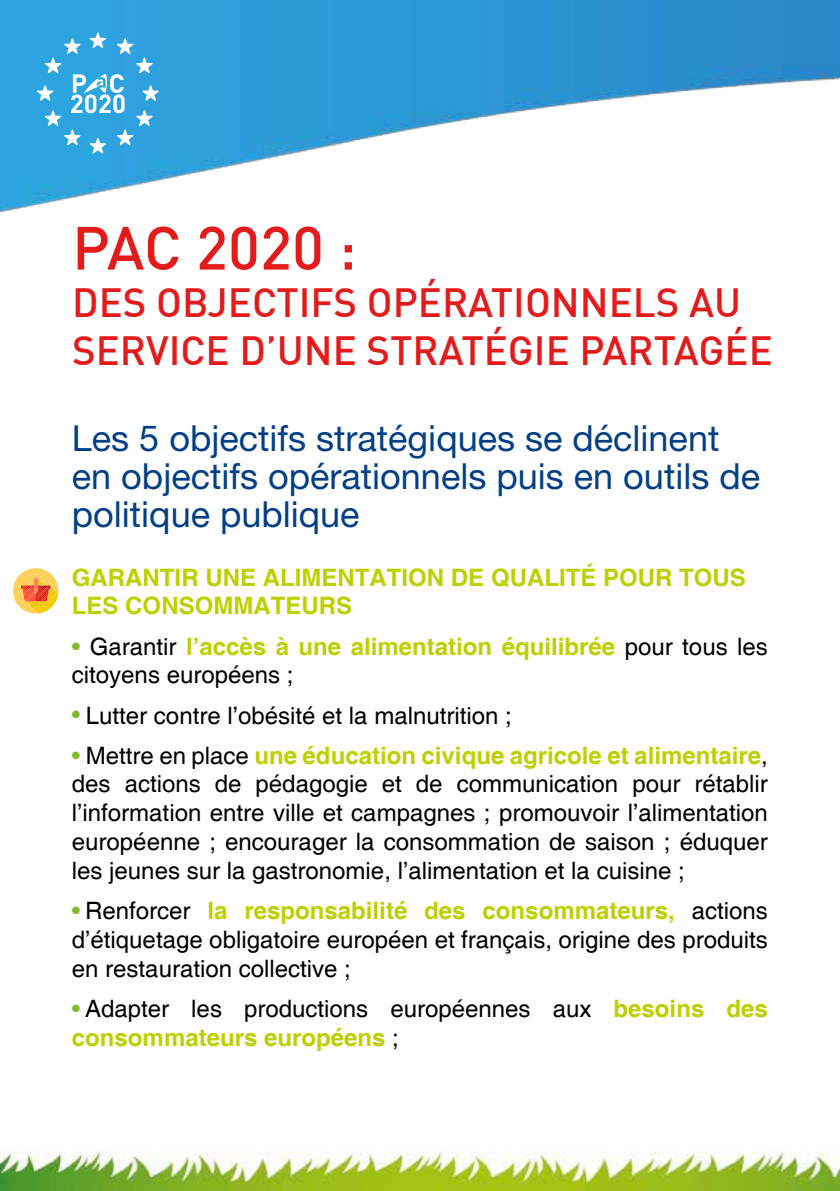
<style>
.page{position:relative;width:840px;height:1191px;background:#fff}
.page>*{position:absolute;margin:0;border:0;box-sizing:border-box;transform-origin:0 0}
.t1{font:500 60px "DIN";color:#e41b1b}
.t2{font:500 40px/47.8px "DIN";color:#e41b1b}
.t3{font:36px/38px "Helvetica Neue LT Std";color:#023f86}
.t4{font:24px/28.8px "Helvetica";color:#000}
.t5{font:700 24px/28.8px "Helvetica";color:#bed000}
.s1{color:#80ba27}
.s2{font-weight:700;color:#bed000}
</style>
<div class="page">
<img style="left:0;top:1151px;width:839px;height:40px">
<img style="left:0;top:0;width:839px;height:213px">
<svg style="left:37px;top:32px;width:122px;height:122px;background:#4cb0e4"></svg>
<svg style="left:13px;top:568px;width:45px;height:46px"></svg>
<h1 class="t1" style="left:72px;top:209px;width:286px">PAC 2020 :</h1>
<h2 class="t2" style="left:72px;top:278px;width:701px">DES OBJECTIFS OPÉRATIONNELS AU<br>SERVICE D’UNE STRATÉGIE PARTAGÉE</h2>
<h3 class="t3" style="left:72px;top:419px;width:689px">Les 5 objectifs stratégiques se déclinent en objectifs opérationnels puis en outils de politique publique</h3>
<p class="t5" style="left:72px;top:564px;width:675px">GARANTIR UNE ALIMENTATION DE QUALITÉ POUR TOUS<br>LES CONSOMMATEURS</p>
<p class="t4" style="left:72px;top:632px;width:697px"><span class="s1">•</span> Garantir <span class="s2">l’accès à une alimentation équilibrée</span> pour tous les citoyens européens ;</p>
<p class="t4" style="left:72px;top:701px;width:441px"><span class="s1">•</span> Lutter contre l’obésité et la malnutrition ;</p>
<p class="t4" style="left:72px;top:741px;width:697px;text-align:justify"><span class="s1">•</span> Mettre en place <span class="s2">une éducation civique agricole et alimentaire</span>, des actions de pédagogie et de communication pour rétablir l’information entre ville et campagnes ; promouvoir l’alimentation européenne ; encourager la consommation de saison ; éduquer les jeunes sur la gastronomie, l’alimentation et la cuisine ;</p>
<p class="t4" style="left:72px;top:897px;width:697px;text-align:justify"><span class="s1">•</span> Renforcer <span class="s2">la responsabilité des consommateurs,</span> actions d’étiquetage obligatoire européen et français, origine des produits en restauration collective ;</p>
<p class="t4" style="left:72px;top:994px;width:697px"><span class="s1">•</span> Adapter les productions européennes aux <span class="s2">besoins des consommateurs européens</span> ;</p>
</div>
